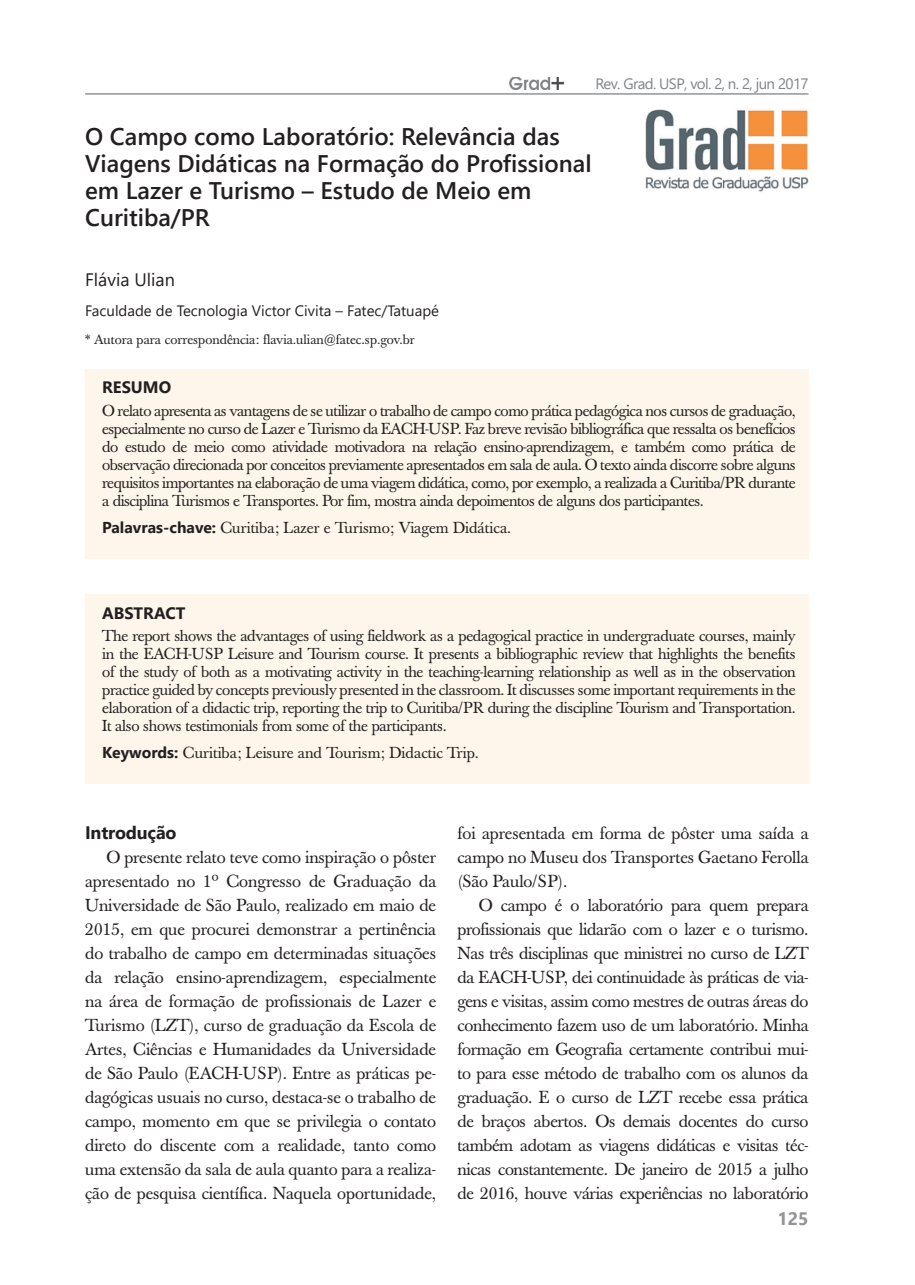
<style>
.page{position:relative;width:915px;height:1285px;background:#fff}
.page>*{position:absolute;margin:0;border:0;box-sizing:border-box;transform-origin:0 0}
.t1{font:600 24px/27px "Segoe UI";color:#231f20}
.t2{font:18px "Segoe UI";color:#231f20}
.t3{font:700 18px "Segoe UI";letter-spacing:-.01em;color:#231f20}
.t4{font:700 18px "Segoe UI";color:#939598}
.t5{font:17.25px/24px "Baskerville";letter-spacing:-.005em;color:#231f20;text-align:justify}
.t6{font:700 16.5px "Segoe UI";color:#231f20}
.t7{font:15.75px/18px "Baskerville";letter-spacing:-.02em;color:#231f20;text-align:justify}
.t8{font:15.75px "Baskerville";color:#231f20}
.t9{font:15px "Segoe UI";color:#231f20}
.t10{font:15px "Segoe UI";letter-spacing:-.04em;color:#808285}
.t11{font:13.5px "Baskerville";color:#231f20}
.s1{font-family:"Segoe UI";font-weight:700}
</style>
<div class="page">
<img style="left:510px;top:78px;width:53px;height:12px">
<img style="left:645px;top:109px;width:163px;height:83px">
<hr style="left:85px;top:93px;width:723px;height:2px;background:#939598">
<div style="left:85px;top:369px;width:723px;height:189px;background:#fef6eb"></div>
<div style="left:85px;top:594px;width:723px;height:190px;background:#fef6eb"></div>
<p class="t10" style="left:595px;top:72px;width:214px">Rev. Grad. USP, vol. 2, n. 2, jun 2017</p>
<h1 class="t1" style="left:85px;top:123px;width:508px">O Campo como Laboratório: Relevância das Viagens Didáticas na Formação do Profissional em Lazer e Turismo – Estudo de Meio em Curitiba/PR</h1>
<p class="t2" style="left:85px;top:265px;width:91px">Flávia Ulian</p>
<p class="t9" style="left:85px;top:298px;width:355px">Faculdade de Tecnologia Victor Civita – Fatec/Tatuapé</p>
<p class="t11" style="left:85px;top:332px;width:331px">* Autora para correspondência: flavia.ulian@fatec.sp.gov.br</p>
<p class="t6" style="left:102px;top:374px;width:71px">RESUMO</p>
<p class="t7" style="left:102px;top:401px;width:695px">O relato apresenta as vantagens de se utilizar o trabalho de campo como prática pedagógica nos cursos de graduação, especialmente no curso de Lazer e Turismo da EACH-USP. Faz breve revisão bibliográfica que ressalta os benefícios do estudo de meio como atividade motivadora na relação ensino-aprendizagem, e também como prática de observação direcionada por conceitos previamente apresentados em sala de aula. O texto ainda discorre sobre alguns requisitos importantes na elaboração de uma viagem didática, como, por exemplo, a realizada a Curitiba/PR durante a disciplina Turismos e Transportes. Por fim, mostra ainda depoimentos de alguns dos participantes.</p>
<p class="t8" style="left:102px;top:518px;width:410px"><span class="s1">Palavras-chave:</span> Curitiba; Lazer e Turismo; Viagem Didática.</p>
<p class="t6" style="left:102px;top:599px;width:85px">ABSTRACT</p>
<p class="t7" style="left:102px;top:627px;width:695px">The report shows the advantages of using fieldwork as a pedagogical practice in undergraduate courses, mainly in the EACH-USP Leisure and Tourism course. It presents a bibliographic review that highlights the benefits of the study of both as a motivating activity in the teaching-learning relationship as well as in the observation practice guided by concepts previously presented in the classroom. It discusses some important requirements in the elaboration of a didactic trip, reporting the trip to Curitiba/PR during the discipline Tourism and Transportation.<br>It also shows testimonials from some of the participants.</p>
<p class="t8" style="left:102px;top:743px;width:378px"><span class="s1">Keywords:</span> Curitiba; Leisure and Tourism; Didactic Trip.</p>
<p class="t3" style="left:85px;top:817px;width:93px">Introdução</p>
<p class="t5" style="left:85px;top:844px;width:352px;text-indent:21px">O presente relato teve como inspiração o pôster apresentado no 1º Congresso de Graduação da Universidade de São Paulo, realizado em maio de 2015, em que procurei demonstrar a pertinência do trabalho de campo em determinadas situações da relação ensino-aprendizagem, especialmente na área de formação de profissionais de Lazer e Turismo (LZT), curso de graduação da Escola de Artes, Ciências e Humanidades da Universidade de São Paulo (EACH-USP). Entre as práticas pe&shy;dagógicas usuais no curso, destaca-se o trabalho de campo, momento em que se privilegia o contato direto do discente com a realidade, tanto como uma extensão da sala de aula quanto para a realiza&shy;ção de pesquisa científica. Naquela oportunidade,</p>
<p class="t5" style="left:457px;top:820px;width:352px">foi apresentada em forma de pôster uma saída a campo no Museu dos Transportes Gaetano Ferolla (São Paulo/SP).</p>
<p class="t5" style="left:457px;top:892px;width:352px;text-indent:21px">O campo é o laboratório para quem prepara profissionais que lidarão com o lazer e o turismo.<br>Nas três disciplinas que ministrei no curso de LZT da EACH-USP, dei continuidade às práticas de via&shy;gens e visitas, assim como mestres de outras áreas do conhecimento fazem uso de um laboratório. Minha formação em Geografia certamente contribui mui&shy;to para esse método de trabalho com os alunos da graduação. E o curso de LZT recebe essa prática de braços abertos. Os demais docentes do curso também adotam as viagens didáticas e visitas téc&shy;nicas constantemente. De janeiro de 2015 a julho de 2016, houve várias experiências no laboratório</p>
<p class="t4" style="left:777px;top:1204px;width:33px">125</p>
</div>
